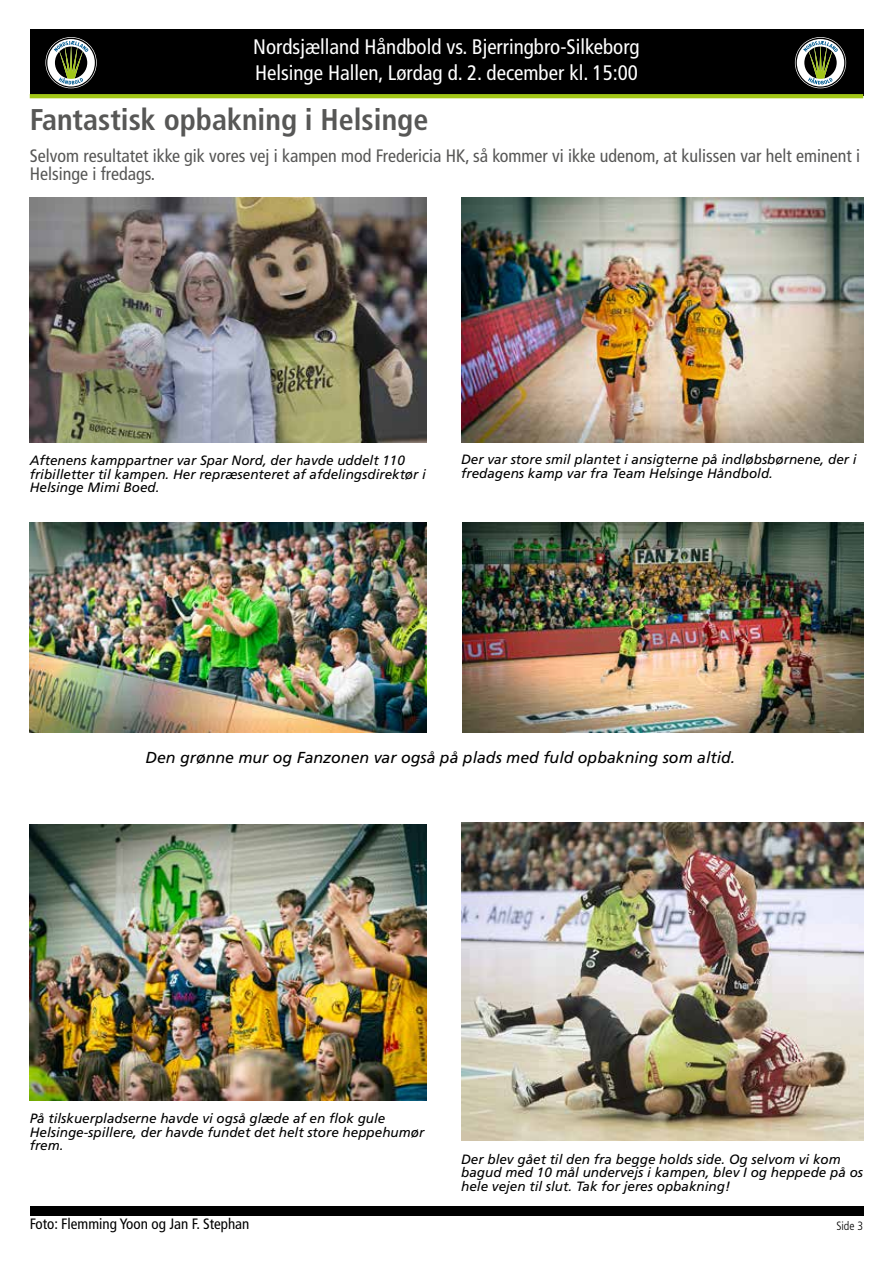
<style>
.page{position:relative;width:893px;height:1263px;background:#fff}
.page>*{position:absolute;margin:0;border:0;box-sizing:border-box;transform-origin:0 0}
.t1{font:700 condensed 30px "Frutiger LT Std";color:#575756}
.t2{font:condensed 21px/25.2px "Frutiger LT Std";color:#fff}
.t3{font:condensed 18px/18px "Frutiger LT Std";color:#575756}
.t4{font:italic 15.9px "Frutiger LT Std";color:#000}
.t5{font:condensed 15px "Frutiger LT Std";color:#000}
.t6{font:italic 13.5px/13.5px "Frutiger LT Std";color:#000}
.t7{font:300 condensed 12px "Frutiger LT Std";color:#000}
</style>
<div class="page">
<div style="left:30px;top:30px;width:833px;height:66px;background:#000"></div>
<svg style="left:46px;top:38px;width:50px;height:50px"></svg>
<svg style="left:30px;top:94px;width:833px;height:4px;fill:#a2c617"></svg>
<svg style="left:795px;top:38px;width:50px;height:50px"></svg>
<div style="left:30px;top:1206px;width:833px;height:9px;background:#000"></div>
<img style="left:30px;top:198px;width:396px;height:244px">
<img style="left:461px;top:198px;width:402px;height:244px">
<img style="left:30px;top:523px;width:396px;height:210px">
<img style="left:30px;top:824px;width:396px;height:276px">
<img style="left:461px;top:822px;width:402px;height:319px">
<img style="left:463px;top:523px;width:400px;height:210px">
<h2 class="t2" style="left:253px;top:35px;width:388px">Nordsjælland Håndbold vs. Bjerringbro-Silkeborg<br>Helsinge Hallen, Lørdag d. 2. december kl. 15:00</h2>
<h1 class="t1" style="left:30px;top:102px;width:400px">Fantastisk opbakning i Helsinge</h1>
<h3 class="t3" style="left:30px;top:147px;width:832px">Selvom resultatet ikke gik vores vej i kampen mod Fredericia HK, så kommer vi ikke udenom, at kulissen var helt eminent i<br>Helsinge i fredags.</h3>
<p class="t6" style="left:30px;top:454px;width:398px">Aftenens kamppartner var Spar Nord, der havde uddelt 110 fribilletter til kampen. Her repræsenteret af afdelingsdirektør i<br>Helsinge Mimi Boed.</p>
<p class="t6" style="left:461px;top:453px;width:397px">Der var store smil plantet i ansigterne på indløbsbørnene, der i fredagens kamp var fra Team Helsinge Håndbold.</p>
<p class="t4" style="left:146px;top:748px;width:591px">Den grønne mur og Fanzonen var også på plads med fuld opbakning som altid.</p>
<p class="t6" style="left:30px;top:1112px;width:396px">På tilskuerpladserne havde vi også glæde af en flok gule<br>Helsinge-spillere, der havde fundet det helt store heppehumør frem.</p>
<p class="t5" style="left:30px;top:1215px;width:221px">Foto: Flemming Yoon og Jan F. Stephan</p>
<p class="t6" style="left:461px;top:1152px;width:403px">Der blev gået til den fra begge holds side. Og selvom vi kom bagud med 10 mål undervejs i kampen, blev I og heppede på os hele vejen til slut. Tak for jeres opbakning!</p>
<p class="t7" style="left:836px;top:1219px;width:28px">Side 3</p>
</div>
